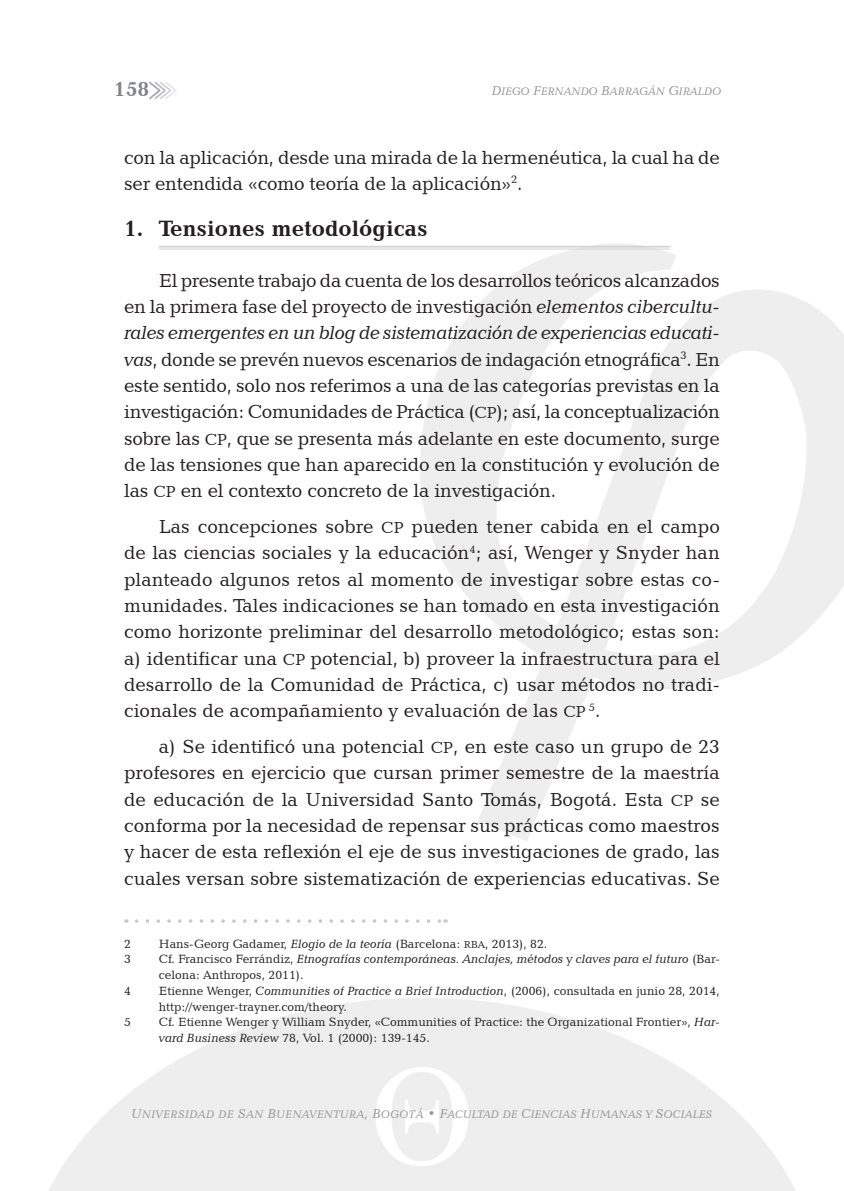
<style>
.page{position:relative;width:844px;height:1191px;background:#fff}
.page>*{position:absolute;margin:0;border:0;box-sizing:border-box;transform-origin:0 0}
.Subtitulo_01_Numerad{font:700 22.75px "Candida BT";color:#231f20}
.t1{font:700 21px "Candida BT";color:#808285}
.Cuerpo{font:19.25px/26.2px "Candida BT";color:#231f20;text-align:justify}
.Pie_con_linea{font:19.25px/26.2px "Candida BT";letter-spacing:-.01em;color:#231f20}
.Pie_sin_linea{font:12.25px/15.8px "Candida BT";color:#231f20}
.Pie_sin_linea-2{font:italic 12.25px/15.8px "Candida BT";color:#231f20}
.Pie_con_linea-2{font:12.25px "Candida BT";color:#231f20}
.t2{font:11.2px "Candida BT Italic SC850";color:#939598}
.s1{font-size:13.12px}
.s2{font-style:italic}
.s3{font-family:"Candida BT Roman SC850";font-size:16.45px}
.s4{font-family:"Candida BT Roman SC850";font-size:10.33px}
.s5{font-style:normal}
</style>
<div class="page">
<svg style="left:49px;top:998px;width:746px;height:193px;fill:#eeeeef"></svg>
<svg style="left:375px;top:1067px;width:93px;height:99px"></svg>
<svg style="left:149px;top:81px;width:28px;height:19px"></svg>
<svg style="left:406px;top:244px;width:437px;height:597px"></svg>
<hr style="left:159px;top:246px;width:511px;height:1px;background:#d1d2d4">
<hr style="left:159px;top:249px;width:511px;height:1px;background:#d1d2d4">
<svg style="left:136px;top:919px;width:303px;height:3px"></svg>
<p class="t1" style="left:114px;top:76px;width:37px">158</p>
<p class="t2" style="left:491px;top:84px;width:231px"><span class="s1">D</span>IEGO <span class="s1">F</span>ERNANDO <span class="s1">B</span>ARRAGÁN <span class="s1">G</span>IRALDO</p>
<p class="Pie_con_linea" style="left:124px;top:143px;width:597px">con la aplicación, desde una mirada de la hermenéutica, la cual ha de ser entendida «como teoría de la aplicación»<sup>2</sup>.</p>
<p class="Subtitulo_01_Numerad" style="left:124px;top:214px;width:305px">1. Tensiones metodológicas</p>
<p class="Cuerpo" style="left:124px;top:267px;width:597px;text-indent:35px">El presente trabajo da cuenta de los desarrollos teóricos alcanzados en la primera fase del proyecto de investigación <span class="s2">elementos cibercultu&shy;rales emergentes en un blog de sistematización de experiencias educati&shy;vas</span>, donde se prevén nuevos escenarios de indagación etnográfica<sup>3</sup>. En este sentido, solo nos referimos a una de las categorías previstas en la investigación: Comunidades de Práctica (<span class="s3">CP</span>); así, la conceptualización sobre las <span class="s3">CP</span>, que se presenta más adelante en este documento, surge de las tensiones que han aparecido en la constitución y evolución de las <span class="s3">CP</span> en el contexto concreto de la investigación.</p>
<p class="Cuerpo" style="left:124px;top:513px;width:597px;text-indent:35px">Las concepciones sobre <span class="s3">CP</span> pueden tener cabida en el campo de las ciencias sociales y la educación<sup>4</sup>; así, Wenger y Snyder han planteado algunos retos al momento de investigar sobre estas co&shy;munidades. Tales indicaciones se han tomado en esta investigación como horizonte preliminar del desarrollo metodológico; estas son: a) identificar una <span class="s3">CP</span> potencial, b) proveer la infraestructura para el desarrollo de la Comunidad de Práctica, c) usar métodos no tradi&shy;cionales de acompañamiento y evaluación de las <span class="s3">CP</span> <sup>5</sup>.</p>
<p class="Cuerpo" style="left:124px;top:733px;width:597px;text-indent:35px">a) Se identificó una potencial <span class="s3">CP</span>, en este caso un grupo de 23 profesores en ejercicio que cursan primer semestre de la maestría de educación de la Universidad Santo Tomás, Bogotá. Esta <span class="s3">CP</span> se conforma por la necesidad de repensar sus prácticas como maestros y hacer de esta reflexión el eje de sus investigaciones de grado, las cuales versan sobre sistematización de experiencias educativas. Se</p>
<p class="Pie_con_linea-2" style="left:124px;top:935px;width:8px">2</p>
<p class="Pie_con_linea-2" style="left:159px;top:935px;width:390px">Hans-Georg Gadamer, <span class="s2">Elogio de la teoría</span> (Barcelona: <span class="s4">RBA</span>, 2013), 82.</p>
<p class="Pie_sin_linea" style="left:124px;top:951px;width:8px">3</p>
<p class="Pie_sin_linea-2" style="left:159px;top:951px;width:562px"><span class="s5">Cf. Francisco Ferrándiz,</span> Etnografías contemporáneas. Anclajes, métodos y claves para el futuro <span class="s5">(Bar&shy;celona: Anthropos, 2011).</span></p>
<p class="Pie_sin_linea" style="left:124px;top:982px;width:8px">4</p>
<p class="Pie_sin_linea" style="left:159px;top:982px;width:562px">Etienne Wenger, <span class="s2">Communities of Practice a Brief Introduction</span>, (2006), consultada en junio 28, 2014, http://wenger-trayner.com/theory.</p>
<p class="Pie_sin_linea" style="left:124px;top:1014px;width:8px">5</p>
<p class="Pie_sin_linea" style="left:159px;top:1014px;width:562px">Cf. Etienne Wenger y William Snyder, «Communities of Practice: the Organizational Frontier», <span class="s2">Har&shy;vard Business Review</span> 78, Vol. 1 (2000): 139-145.</p>
<p class="t2" style="left:131px;top:1107px;width:582px"><span class="s1">U</span>NIVERSIDAD DE <span class="s1">S</span>AN <span class="s1">B</span>UENAVENTURA<span class="s1">, B</span>OGOTÁ <span class="s1">• F</span>ACULTAD DE <span class="s1">C</span>IENCIAS <span class="s1">H</span>UMANAS Y <span class="s1">S</span>OCIALES</p>
</div>
